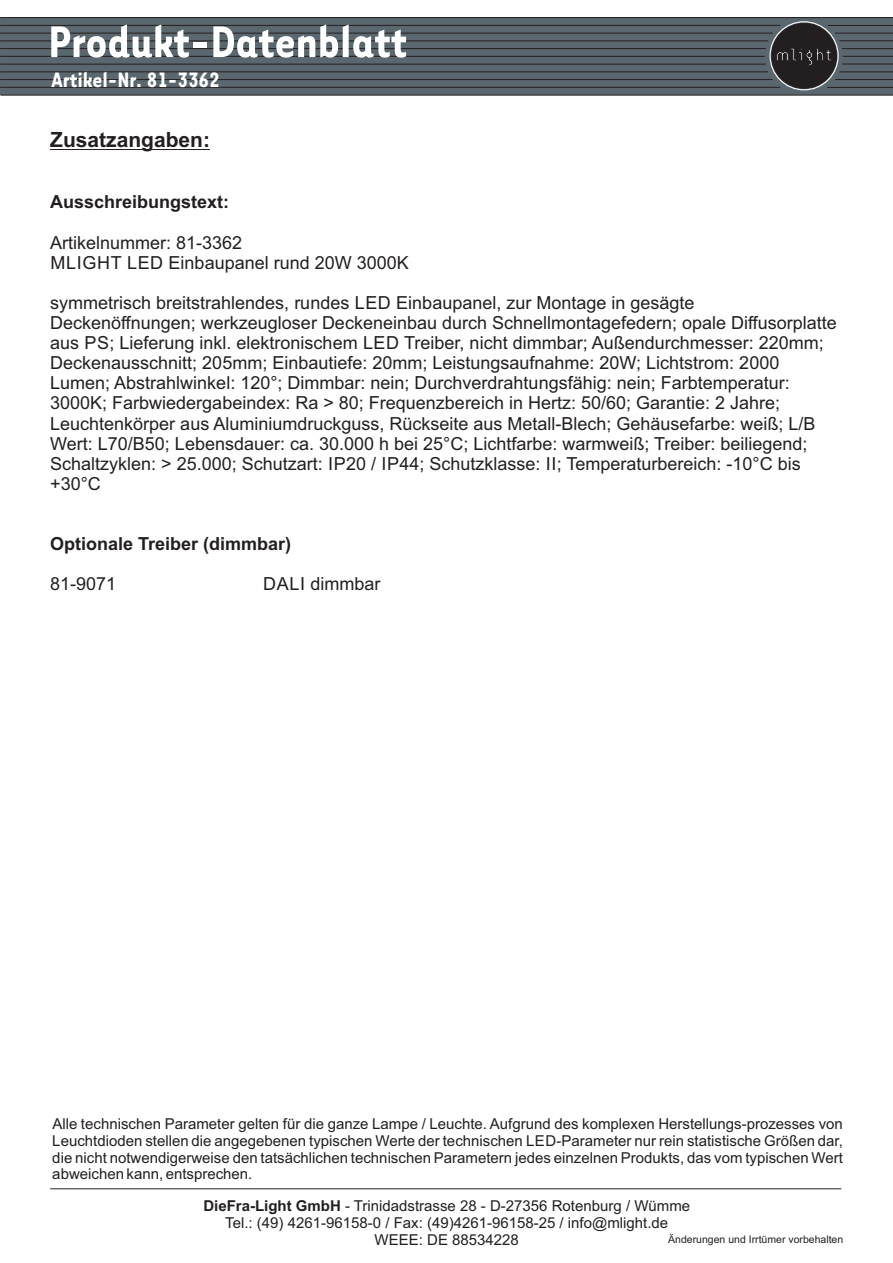
<style>
.page{position:relative;width:893px;height:1263px;background:#fff}
.page>*{position:absolute;margin:0;border:0;box-sizing:border-box;transform-origin:0 0}
.t1{font:700 51.15px "Tarzana Narrow";color:#fff}
.t2{font:700 24px "Tarzana Narrow";color:#fff}
.t3{font:700 21px "Arial";color:#231f20}
.t4{font:18px/20.1px "Arial";color:#231f20}
.t5{font:700 18px "Arial";color:#231f20}
.t6{font:15px/16.8px "Arial";color:#231f20;text-align:center}
.t7{font:10.5px "Arial";color:#231f20}
.s1{font-weight:700}
</style>
<div class="page">
<hr style="left:50px;top:1188px;width:791px;height:1px;background:#231f20">
<hr style="left:50px;top:149px;width:160px;height:1px;background:#231f20">
<div style="left:0;top:17px;width:893px;height:78px;background:#5a676e"></div>
<svg style="left:0;top:95px;width:893px;height:1px"></svg>
<svg style="left:0;top:17px;width:893px;height:72px"></svg>
<div style="left:769px;top:21px;width:70px;height:69px;border:1px solid #fff;border-radius:50%"></div>
<h1 class="t1" style="left:48px;top:26px;width:360px">Produkt-Datenblatt</h1>
<h2 class="t2" style="left:52px;top:72px;width:170px">Artikel-Nr. 81-3362</h2>
<p class="t3" style="left:50px;top:132px;width:161px">Zusatzangaben:</p>
<p class="t5" style="left:50px;top:195px;width:181px">Ausschreibungstext:</p>
<p class="t4" style="left:50px;top:234px;width:360px">Artikelnummer: 81-3362<br>MLIGHT LED Einbaupanel rund 20W 3000K</p>
<p class="t4" style="left:50px;top:294px;width:788px">symmetrisch breitstrahlendes, rundes LED Einbaupanel, zur Montage in gesägte Deckenöffnungen; werkzeugloser Deckeneinbau durch Schnellmontagefedern; opale Diffusorplatte aus PS; Lieferung inkl. elektronischem LED Treiber, nicht dimmbar; Außendurchmesser: 220mm; Deckenausschnitt; 205mm; Einbautiefe: 20mm; Leistungsaufnahme: 20W; Lichtstrom: 2000<br>Lumen; Abstrahlwinkel: 120°; Dimmbar: nein; Durchverdrahtungsfähig: nein; Farbtemperatur:<br>3000K; Farbwiedergabeindex: Ra &gt; 80; Frequenzbereich in Hertz: 50/60; Garantie: 2 Jahre; Leuchtenkörper aus Aluminiumdruckguss, Rückseite aus Metall-Blech; Gehäusefarbe: weiß; L/B Wert: L70/B50; Lebensdauer: ca. 30.000 h bei 25°C; Lichtfarbe: warmweiß; Treiber: beiliegend; Schaltzyklen: &gt; 25.000; Schutzart: IP20 / IP44; Schutzklasse: II; Temperaturbereich: -10°C bis +30°C</p>
<p class="t5" style="left:50px;top:537px;width:243px">Optionale Treiber (dimmbar)</p>
<p class="t4" style="left:50px;top:576px;width:68px">81-9071</p>
<p class="t4" style="left:263px;top:576px;width:119px">DALI dimmbar</p>
<p class="t6" style="left:52px;top:1117px;width:792px;text-align:justify">Alle technischen Parameter gelten für die ganze Lampe / Leuchte. Aufgrund des komplexen Herstellungs-prozesses von Leuchtdioden stellen die angegebenen typischen Werte der technischen LED-Parameter nur rein statistische Größen dar, die nicht notwendigerweise den tatsächlichen technischen Parametern jedes einzelnen Produkts, das vom typischen Wert abweichen kann, entsprechen.</p>
<p class="t6" style="left:203px;top:1199px;width:488px"><span class="s1">DieFra-Light GmbH</span> - Trinidadstrasse 28 - D-27356 Rotenburg / Wümme<br>Tel.: (49) 4261-96158-0 / Fax: (49)4261-96158-25 / info@mlight.de<br>WEEE: DE 88534228</p>
<p class="t7" style="left:668px;top:1235px;width:177px">Änderungen und Irrtümer vorbehalten</p>
</div>
